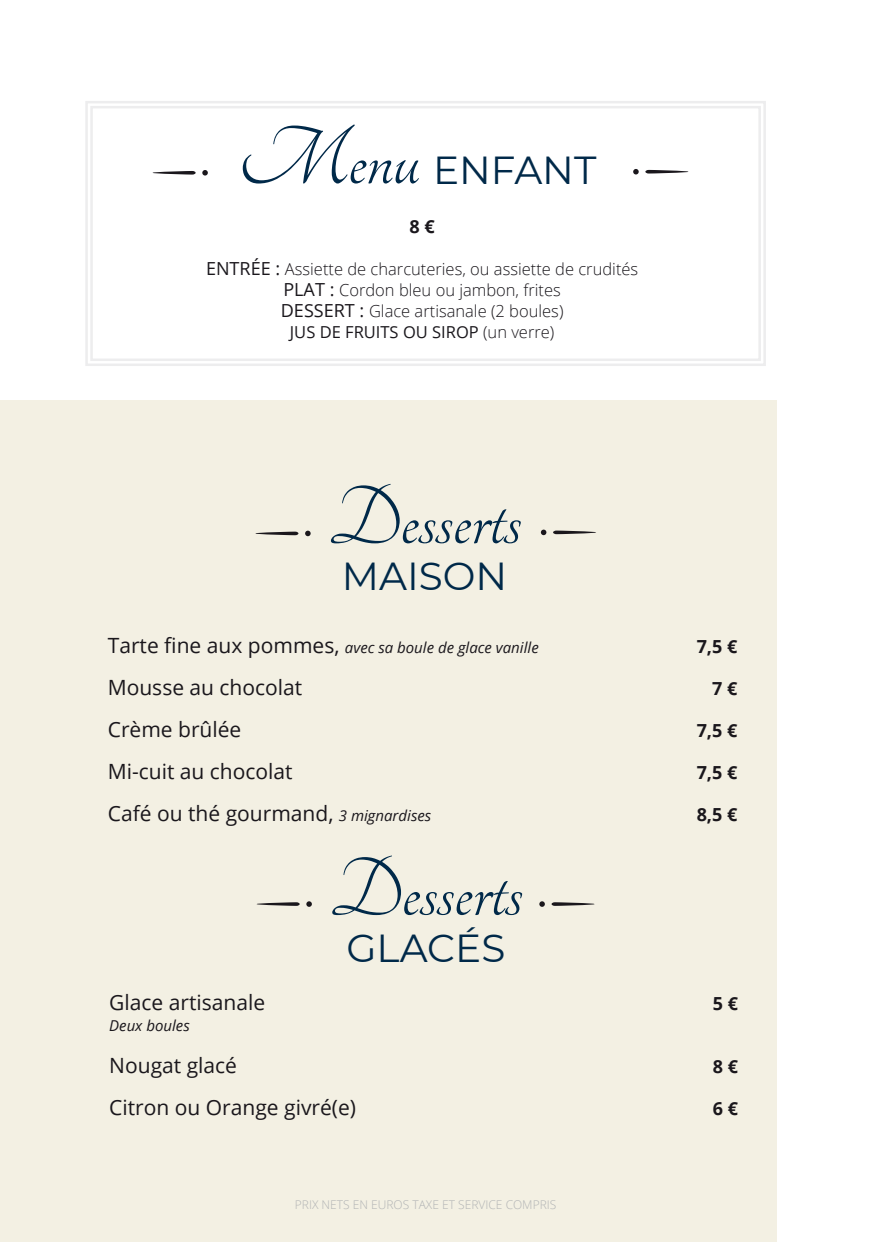
<style>
.page{position:relative;width:872px;height:1242px;background:#fff}
.page>*{position:absolute;margin:0;border:0;box-sizing:border-box;transform-origin:0 0}
.Titre{font:90px "Tangerine";color:#002949}
.TITRE_2{font:39px "Montserrat";color:#002949}
.Titre-2{font:39px "Montserrat";color:#002949}
.Texte{font:21px "Open Sans";color:#1a171c}
.Prix{font:700 18px "Open Sans";color:#1a171c}
.Sous_Titre{font:300 16.5px "Open Sans";color:#1a171c}
.Texte-2{font:300 16.5px "Open Sans";color:#1a171c}
.Texte-3{font:16.5px "Open Sans";color:#1a171c}
.Texte-4{font:italic 15px "Open Sans";color:#1a171c}
.Sous_Titre-2{font:300 12px "Open Sans";color:#b1b3b4}
.s1{font-weight:400;font-size:18px}
.s2{font-weight:300}
.s3{font-style:normal;font-size:21px}
.s4{font-style:italic;font-size:15px}
</style>
<div class="page">
<div style="left:0;top:400px;width:776px;height:842px;background:#f3f0e3"></div>
<svg style="left:541px;top:529px;width:5px;height:6px"></svg>
<svg style="left:539px;top:901px;width:6px;height:6px"></svg>
<svg style="left:553px;top:530px;width:43px;height:4px"></svg>
<svg style="left:551px;top:902px;width:44px;height:4px"></svg>
<svg style="left:305px;top:530px;width:6px;height:6px"></svg>
<svg style="left:306px;top:901px;width:6px;height:6px"></svg>
<svg style="left:255px;top:531px;width:43px;height:4px"></svg>
<svg style="left:256px;top:902px;width:44px;height:4px"></svg>
<svg style="left:85px;top:101px;width:681px;height:265px"></svg>
<div style="left:90px;top:106px;width:671px;height:255px;border:2px solid #ededee"></div>
<p class="Titre" style="left:238px;top:115px;width:183px">Menu</p>
<p class="Titre-2" style="left:433px;top:143px;width:165px">ENFANT</p>
<p class="Prix" style="left:409px;top:213px;width:27px">8 €</p>
<p class="Sous_Titre" style="left:206px;top:257px;width:434px"><span class="s1">ENTRÉE :</span> Assiette de charcuteries, ou assiette de crudités</p>
<p class="Sous_Titre" style="left:283px;top:278px;width:279px"><span class="s1">PLAT :</span> Cordon bleu ou jambon, frites</p>
<p class="Texte-2" style="left:281px;top:299px;width:284px"><span class="s1">DESSERT :</span> Glace artisanale (2 boules)</p>
<p class="Texte-3" style="left:290px;top:320px;width:266px">JUS DE FRUITS OU SIROP <span class="s2">(un verre)</span></p>
<p class="Titre" style="left:328px;top:474px;width:194px">Desserts</p>
<p class="TITRE_2" style="left:342px;top:549px;width:167px">MAISON</p>
<p class="Texte-4" style="left:108px;top:637px;width:432px"><span class="s3">Tarte fine aux pommes,</span> avec sa boule de glace vanille</p>
<p class="Texte" style="left:108px;top:673px;width:196px">Mousse au chocolat</p>
<p class="Texte" style="left:108px;top:715px;width:135px">Crème brûlée</p>
<p class="Texte" style="left:108px;top:757px;width:186px">Mi-cuit au chocolat</p>
<p class="Texte" style="left:108px;top:799px;width:325px">Café ou thé gourmand, <span class="s4">3 mignardises</span></p>
<p class="Titre" style="left:329px;top:846px;width:194px">Desserts</p>
<p class="TITRE_2" style="left:346px;top:921px;width:160px">GLACÉS</p>
<p class="Texte" style="left:109px;top:988px;width:157px">Glace artisanale</p>
<p class="Texte-4" style="left:109px;top:1015px;width:82px">Deux boules</p>
<p class="Texte" style="left:109px;top:1051px;width:129px">Nougat glacé</p>
<p class="Texte" style="left:109px;top:1093px;width:248px">Citron ou Orange givré(e)</p>
<p class="Sous_Titre-2" style="left:295px;top:1196px;width:263px">PRIX NETS EN EUROS TAXE ET SERVICE COMPRIS</p>
<p class="Prix" style="left:696px;top:633px;width:42px">7,5 €</p>
<p class="Prix" style="left:712px;top:675px;width:27px">7 €</p>
<p class="Prix" style="left:696px;top:717px;width:42px">7,5 €</p>
<p class="Prix" style="left:696px;top:759px;width:42px">7,5 €</p>
<p class="Prix" style="left:696px;top:801px;width:42px">8,5 €</p>
<p class="Prix" style="left:712px;top:990px;width:27px">5 €</p>
<p class="Prix" style="left:712px;top:1053px;width:27px">8 €</p>
<p class="Prix" style="left:712px;top:1095px;width:27px">6 €</p>
</div>
